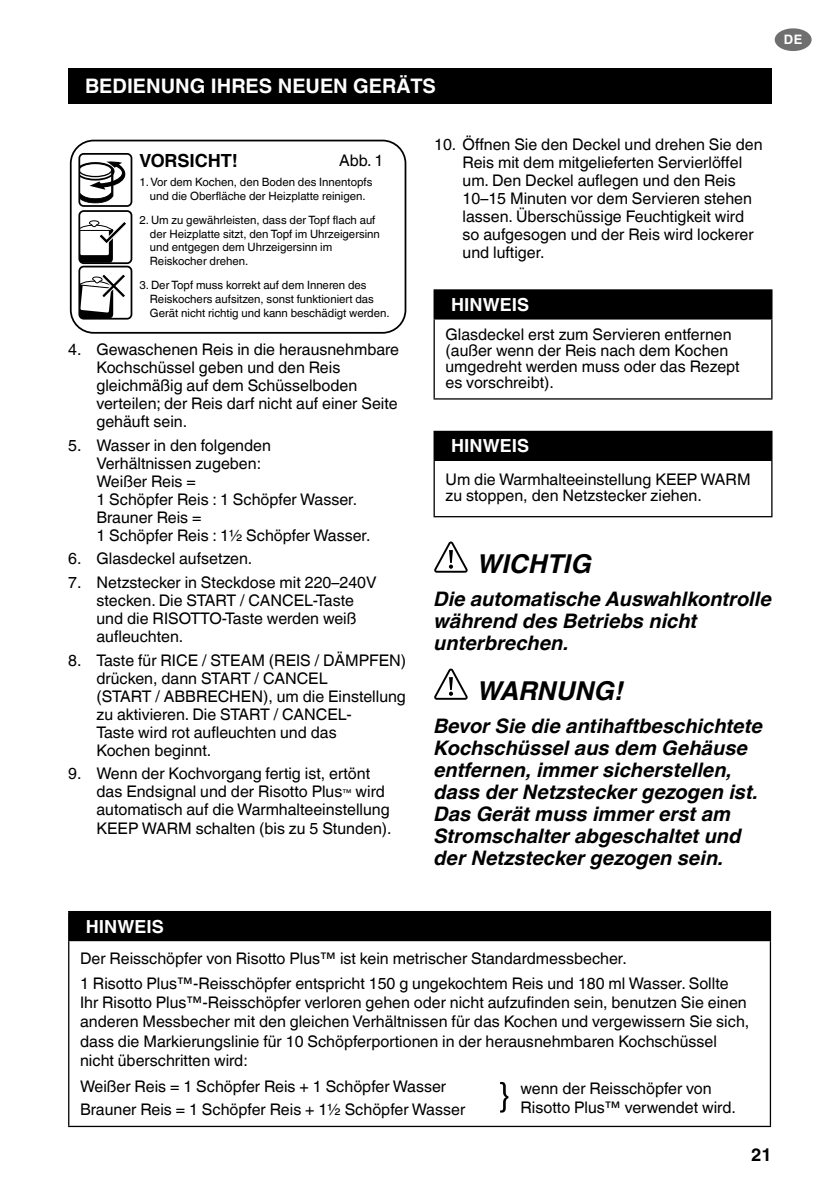
<style>
.page{position:relative;width:840px;height:1191px;background:#fff}
.page>*{position:absolute;margin:0;border:0;box-sizing:border-box;transform-origin:0 0}
.t1{font:italic 700 26px "Helvetica World";color:#000}
.t2{font:italic 700 20px/22px "Helvetica World";color:#000}
.t3{font:700 20px "Helvetica World";color:#fff}
.t4{font:700 18px "Helvetica World";color:#fff}
.t5{font:700 18px "Helvetica World";letter-spacing:-.005em;color:#000}
.t6{font:16px/18px "Helvetica World";color:#000}
.t7{font:700 13px "Helvetica World";color:#fff}
.t8{font:11.4px/13.8px "Helvetica World";color:#000}
.s1{font-size:9.4px}
</style>
<div class="page">
<div style="left:774px;top:28px;width:37px;height:23px;background:#6f6f6f;border-radius:50%"></div>
<div style="left:68px;top:68px;width:703px;height:36px;background:#000"></div>
<div style="left:70px;top:140px;width:336px;height:194px;border:2px solid #000;border-radius:23px"></div>
<svg style="left:81px;top:161px;width:45px;height:42px"></svg>
<div style="left:78px;top:153px;width:54px;height:54px;border:2px solid #000;border-radius:4px"></div>
<div style="left:78px;top:210px;width:54px;height:54px;border:2px solid #000;border-radius:4px"></div>
<svg style="left:79px;top:220px;width:48px;height:96px"></svg>
<div style="left:78px;top:266px;width:54px;height:53px;border:2px solid #000;border-radius:4px"></div>
<div style="left:434px;top:290px;width:337px;height:29px;background:#000"></div>
<svg style="left:433px;top:291px;width:1px;height:27px"></svg>
<hr style="left:770px;top:291px;width:2px;height:27px;background:#000">
<hr style="left:433px;top:289px;width:339px;height:2px;background:#000">
<hr style="left:433px;top:319px;width:1px;height:79px;background:#000">
<hr style="left:770px;top:319px;width:2px;height:79px;background:#000">
<hr style="left:433px;top:398px;width:339px;height:1px;background:#000">
<hr style="left:433px;top:318px;width:339px;height:1px;background:#000">
<div style="left:434px;top:431px;width:337px;height:29px;background:#000"></div>
<svg style="left:433px;top:432px;width:1px;height:28px"></svg>
<hr style="left:770px;top:432px;width:2px;height:28px;background:#000">
<hr style="left:433px;top:431px;width:339px;height:1px;background:#000">
<hr style="left:433px;top:461px;width:1px;height:55px;background:#000">
<hr style="left:770px;top:461px;width:2px;height:55px;background:#000">
<hr style="left:433px;top:516px;width:339px;height:1px;background:#000">
<hr style="left:433px;top:460px;width:339px;height:1px;background:#000">
<svg style="left:434px;top:541px;width:33px;height:31px"></svg>
<svg style="left:434px;top:668px;width:33px;height:32px"></svg>
<div style="left:69px;top:911px;width:701px;height:29px;background:#000"></div>
<svg style="left:68px;top:912px;width:1px;height:28px"></svg>
<hr style="left:68px;top:911px;width:702px;height:1px;background:#000">
<hr style="left:68px;top:941px;width:1px;height:184px;background:#000">
<hr style="left:769px;top:941px;width:1px;height:184px;background:#000">
<hr style="left:68px;top:1125px;width:702px;height:2px;background:#000">
<hr style="left:68px;top:940px;width:702px;height:1px;background:#000">
<svg style="left:500px;top:1082px;width:8px;height:30px"></svg>
<p class="t3" style="left:85px;top:75px;width:352px">BEDIENUNG IHRES NEUEN GERÄTS</p>
<p class="t7" style="left:783px;top:32px;width:20px">DE</p>
<p class="t5" style="left:139px;top:150px;width:100px">VORSICHT!</p>
<p class="t8" style="left:139px;top:175px;width:234px;text-align:center">1. Vor dem Kochen, den Boden des Innentopfs und die Oberfläche der Heizplatte reinigen.</p>
<p class="t8" style="left:150px;top:213px;width:231px;text-indent:-11px">2. Um zu gewährleisten, dass der Topf flach auf der Heizplatte sitzt, den Topf im Uhrzeigersinn und entgegen dem Uhrzeigersinn im Reiskocher drehen.</p>
<p class="t8" style="left:150px;top:278px;width:241px;text-indent:-11px">3. Der Topf muss korrekt auf dem Inneren des<br>Reiskochers aufsitzen, sonst funktioniert das<br>Gerät nicht richtig und kann beschädigt werden.</p>
<p class="t6" style="left:339px;top:151px;width:46px">Abb. 1</p>
<p class="t6" style="left:96px;top:340px;width:304px;text-indent:-28px">4. Gewaschenen Reis in die herausnehmbare Kochschüssel geben und den Reis gleichmäßig auf dem Schüsselboden verteilen; der Reis darf nicht auf einer Seite gehäuft sein.</p>
<p class="t6" style="left:96px;top:436px;width:275px;text-indent:-28px">5. Wasser in den folgenden<br>Verhältnissen zugeben:<br>Weißer Reis =<br>1 Schöpfer Reis : 1 Schöpfer Wasser.<br>Brauner Reis =<br>1 Schöpfer Reis : 1½ Schöpfer Wasser.</p>
<p class="t6" style="left:68px;top:550px;width:186px">6. Glasdeckel aufsetzen.</p>
<p class="t6" style="left:96px;top:573px;width:281px;text-indent:-28px">7. Netzstecker in Steckdose mit 220–240V stecken. Die START / CANCEL-Taste und die RISOTTO-Taste werden weiß aufleuchten.</p>
<p class="t6" style="left:96px;top:651px;width:311px;text-indent:-28px">8. Taste für RICE / STEAM (REIS / DÄMPFEN) drücken, dann START / CANCEL<br>(START / ABBRECHEN), um die Einstellung zu aktivieren. Die START / CANCEL-<br>Taste wird rot aufleuchten und das<br>Kochen beginnt.</p>
<p class="t6" style="left:96px;top:765px;width:296px;text-indent:-28px">9. Wenn der Kochvorgang fertig ist, ertönt das Endsignal und der Risotto Plus<span class="s1">™</span> wird automatisch auf die Warmhalteeinstellung KEEP WARM schalten (bis zu 5 Stunden).</p>
<p class="t6" style="left:462px;top:136px;width:301px;text-indent:-28px">10. Öffnen Sie den Deckel und drehen Sie den Reis mit dem mitgelieferten Servierlöffel um. Den Deckel auflegen und den Reis 10–15 Minuten vor dem Servieren stehen lassen. Überschüssige Feuchtigkeit wird so aufgesogen und der Reis wird lockerer und luftiger.</p>
<p class="t4" style="left:451px;top:294px;width:79px">HINWEIS</p>
<p class="t6" style="left:445px;top:326px;width:295px;line-height:16px">Glasdeckel erst zum Servieren entfernen (außer wenn der Reis nach dem Kochen umgedreht werden muss oder das Rezept es vorschreibt).</p>
<p class="t4" style="left:451px;top:435px;width:79px">HINWEIS</p>
<p class="t6" style="left:445px;top:471px;width:306px;line-height:16px">Um die Warmhalteeinstellung KEEP WARM zu stoppen, den Netzstecker ziehen.</p>
<h1 class="t1" style="left:477px;top:548px;width:115px">WICHTIG</h1>
<p class="t2" style="left:434px;top:588px;width:339px">Die automatische Auswahlkontrolle während des Betriebs nicht unterbrechen.</p>
<h1 class="t1" style="left:477px;top:675px;width:147px">WARNUNG!</h1>
<p class="t2" style="left:434px;top:715px;width:330px">Bevor Sie die antihaftbeschichtete<br>Kochschüssel aus dem Gehäuse entfernen, immer sicherstellen, dass der Netzstecker gezogen ist.<br>Das Gerät muss immer erst am<br>Stromschalter abgeschaltet und der Netzstecker gezogen sein.</p>
<p class="t4" style="left:86px;top:915px;width:79px">HINWEIS</p>
<p class="t6" style="left:80px;top:946px;width:649px;line-height:24.8px">Der Reisschöpfer von Risotto Plus™ ist kein metrischer Standardmessbecher.<br>1 Risotto Plus™-Reisschöpfer entspricht 150 g ungekochtem Reis und 180 ml Wasser. Sollte</p>
<p class="t6" style="left:80px;top:993px;width:670px;line-height:19.2px">Ihr Risotto Plus™-Reisschöpfer verloren gehen oder nicht aufzufinden sein, benutzen Sie einen anderen Messbecher mit den gleichen Verhältnissen für das Kochen und vergewissern Sie sich, dass die Markierungslinie für 10 Schöpferportionen in der herausnehmbaren Kochschüssel nicht überschritten wird:</p>
<p class="t6" style="left:80px;top:1077px;width:367px">Weißer Reis = 1 Schöpfer Reis + 1 Schöpfer Wasser</p>
<p class="t6" style="left:520px;top:1079px;width:192px">wenn der Reisschöpfer von</p>
<p class="t6" style="left:80px;top:1100px;width:386px">Brauner Reis = 1 Schöpfer Reis + 1½ Schöpfer Wasser</p>
<p class="t6" style="left:520px;top:1098px;width:217px">Risotto Plus™ verwendet wird.</p>
<p class="t5" style="left:750px;top:1143px;width:22px">21</p>
</div>
